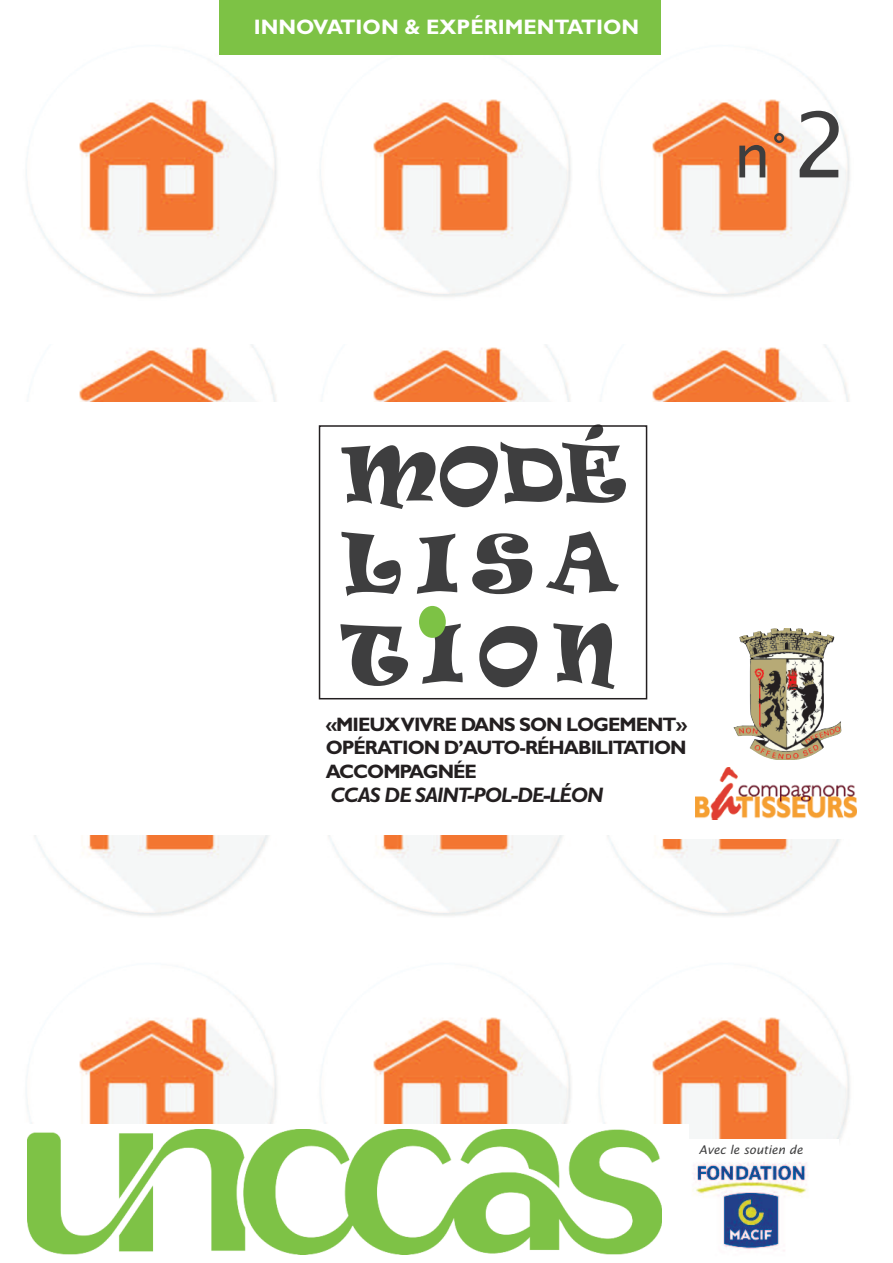
<style>
.page{position:relative;width:893px;height:1263px;background:#fff}
.page>*{position:absolute;margin:0;border:0;box-sizing:border-box;transform-origin:0 0}
.t1{font:75px/90px "Ravie";letter-spacing:.2em;color:#3e3e3f}
.t2{font:60px "Lucida Sans";color:#3e3e3f}
.t3{font:700 21px "Gill Sans";color:#fff}
.t4{font:italic 700 21px "Gill Sans";letter-spacing:-.05em;color:#231f20}
.t5{font:700 19.5px/23.4px "Gill Sans";letter-spacing:-.05em;color:#231f20;text-align:justify}
.t6{font:italic 12px "Lucida Sans";color:#3e3e3f}
.s1{font-size:90px}
</style>
<div class="page">
<img style="left:27px;top:344px;width:249px;height:58px">
<img style="left:321px;top:344px;width:249px;height:58px">
<img style="left:600px;top:344px;width:249px;height:58px">
<img style="left:34px;top:835px;width:235px;height:81px">
<img style="left:328px;top:835px;width:235px;height:81px">
<img style="left:607px;top:835px;width:233px;height:81px">
<img style="left:26px;top:969px;width:251px;height:155px">
<img style="left:320px;top:969px;width:251px;height:155px">
<img style="left:599px;top:969px;width:251px;height:172px">
<img style="left:26px;top:42px;width:254px;height:255px">
<img style="left:317px;top:54px;width:256px;height:243px">
<img style="left:596px;top:54px;width:254px;height:243px">
<div style="left:220px;top:0;width:441px;height:54px;background:#7dc245"></div>
<div style="left:13px;top:1124px;width:676px;height:136px;background:#fff"></div>
<img style="left:27px;top:1130px;width:635px;height:124px">
<div style="left:662px;top:1140px;width:177px;height:119px;background:#fff"></div>
<img style="left:692px;top:1162px;width:116px;height:89px">
<div style="left:319px;top:425px;width:328px;height:274px;border:2px solid #231f20"></div>
<div style="left:419px;top:606px;width:27px;height:32px;background:#7dc245;border-radius:50%"></div>
<img style="left:733px;top:628px;width:109px;height:125px">
<div style="left:659px;top:760px;width:234px;height:79px;background:#fff"></div>
<img style="left:696px;top:768px;width:160px;height:51px">
<p class="t3" style="left:254px;top:15px;width:387px">INNOVATION &amp; EXPÉRIMENTATION</p>
<h2 class="t2" style="left:734px;top:122px;width:117px">n°<span class="s1">2</span></h2>
<h1 class="t1" style="left:342px;top:430px;width:286px">MODÉ<br>LISA<br>TION</h1>
<p class="t5" style="left:326px;top:712px;width:363px">«MIEUXVIVRE DANS SON LOGEMENT» OPÉRATION D’AUTO-RÉHABILITATION ACCOMPAGNÉE</p>
<p class="t4" style="left:330px;top:783px;width:275px">CCAS DE SAINT-POL-DE-LÉON</p>
<p class="t6" style="left:699px;top:1143px;width:105px">Avec le soutien de</p>
</div>
